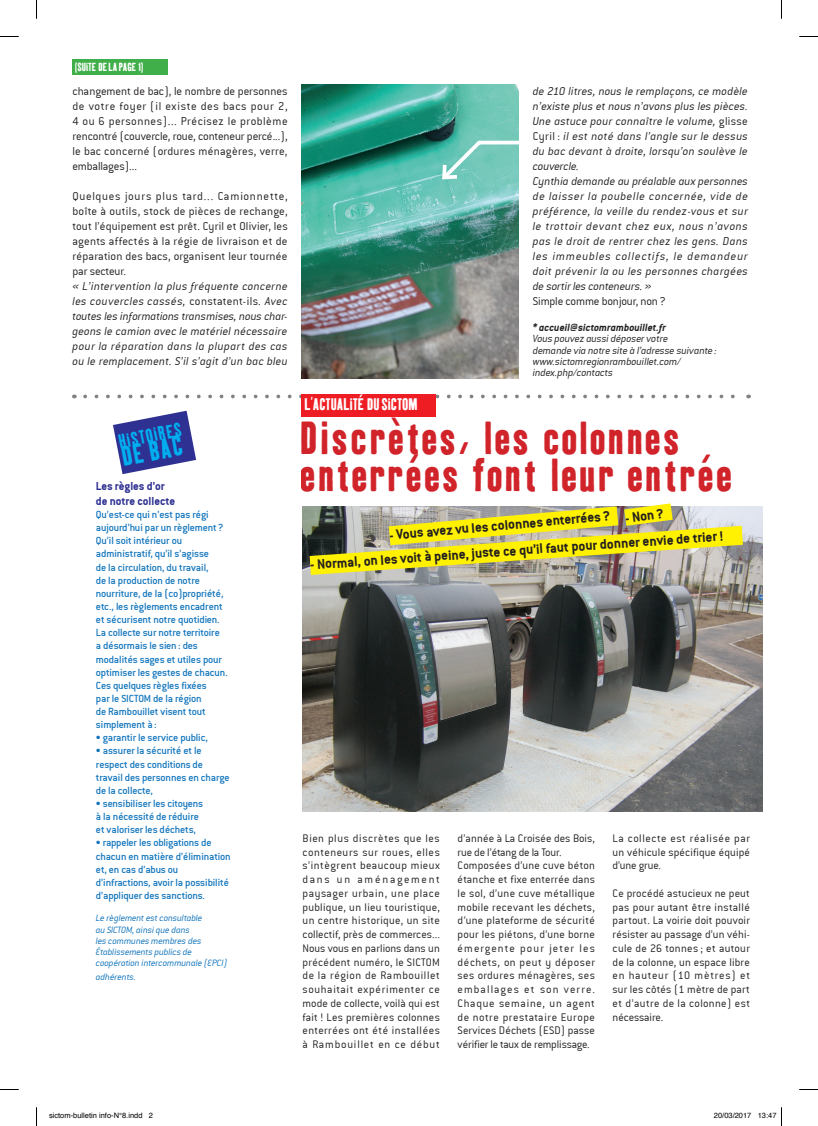
<style>
.page{position:relative;width:818px;height:1126px;background:#fff}
.page>*{position:absolute;margin:0;border:0;box-sizing:border-box;transform-origin:0 0}
.t1{font:45px "Kipp No 1";letter-spacing:.06em;color:#d1232a}
.t2{font:27px "Kipp No 1";color:#00aeef}
.t3{font:18.75px "Kipp No 1";color:#00aeef}
.t4{font:16.25px "Kipp No 1";color:#fff}
.t5{font:15px "Conduit ITCTT Bold";color:#231f20}
.t6{font:12.5px "Conduit ITCTT Bold";color:#2e3092}
.t7{font:italic 12.38px/15px "Conduit ITCTT Light";letter-spacing:.025em;color:#231f20;text-align:justify}
.t8{font:12.38px/15px "Conduit ITCTT Light";letter-spacing:.01em;color:#231f20;text-align:justify}
.t9{font:12.38px "Conduit ITCTT Light";letter-spacing:-.015em;color:#231f20}
.t10{font:11.88px/13.8px "Conduit ITCTT Light";letter-spacing:.025em;color:#231f20;text-align:justify}
.t11{font:11.38px "Kipp No 1";color:#fff}
.t12{font:11.25px/13.1px "Conduit Md ITCTT Medium";letter-spacing:-.01em;color:#1074bc}
.t13{font:italic 11.25px/11.2px "Conduit ITCTT Light";letter-spacing:-.01em;color:#231f20}
.t14{font:italic 11.25px "Conduit ITCTT Bold";color:#231f20}
.t15{font:italic 10px/11.2px "Conduit ITCTT Light";letter-spacing:-.015em;color:#1074bc}
.t16{font:7.5px "Helvetica";color:#000}
.s1{font-style:normal}
</style>
<div class="page">
<img style="left:302px;top:506px;width:459px;height:305px">
<div style="left:72px;top:60px;width:96px;height:15px;background:#40ae49"></div>
<img style="left:301px;top:84px;width:217px;height:294px">
<svg style="left:85px;top:394px;width:663px;height:4px"></svg>
<img style="left:309px;top:503px;width:433px;height:72px">
<div style="left:301px;top:394px;width:134px;height:22px;background:#ee1d23"></div>
<svg style="left:440px;top:139px;width:79px;height:42px;background:#80cdc0"></svg>
<svg style="left:0;top:36px;width:19px;height:1px"></svg>
<svg style="left:799px;top:36px;width:18px;height:1px"></svg>
<svg style="left:0;top:1089px;width:19px;height:1px"></svg>
<svg style="left:799px;top:1089px;width:18px;height:1px"></svg>
<svg style="left:36px;top:0;width:1px;height:19px"></svg>
<svg style="left:36px;top:1107px;width:1px;height:18px"></svg>
<svg style="left:113px;top:410px;width:83px;height:64px"></svg>
<p class="t11" style="left:75px;top:60px;width:70px">(suite de la page 1)</p>
<p class="t8" style="left:72px;top:83px;width:216px">changement de bac), le nombre de personnes de votre foyer (il existe des bacs pour 2, 4 ou 6 personnes)... Précisez le problème rencontré (couvercle, roue, conteneur percé...), le bac concerné (ordures ménagères, verre, emballages)...</p>
<p class="t8" style="left:72px;top:188px;width:217px">Quelques jours plus tard... Camionnette, boîte à outils, stock de pièces de rechange, tout l’équipement est prêt. Cyril et Olivier, les agents affectés à la régie de livraison et de réparation des bacs, organisent leur tournée par secteur.</p>
<p class="t7" style="left:72px;top:278px;width:216px">« L’intervention la plus fréquente concerne les couvercles cassés, <span class="s1">constatent-ils</span>. Avec toutes les informations transmises, nous char&shy;geons le camion avec le matériel nécessaire pour la réparation dans la plupart des cas ou le remplacement. S’il s’agit d’un bac bleu</p>
<h3 class="t3" style="left:117px;top:430px;width:11px;rotate:-11deg">Histoi</h3>
<h2 class="t2" style="left:119px;top:440px;width:63px;rotate:-11deg">de b ac</h2>
<p class="t6" style="left:96px;top:478px;width:70px">Les règles d’or</p>
<p class="t6" style="left:96px;top:493px;width:81px">de notre collecte</p>
<p class="t12" style="left:96px;top:508px;width:133px">Qu’est-ce qui n’est pas régi aujourd’hui par un règlement?<br>Qu’il soit intérieur ou administratif, qu’il s’agisse<br>de la circulation, du travail,<br>de la production de notre nourriture, de la (co)propriété, etc., les règlements encadrent et sécurisent notre quotidien.<br>La collecte sur notre territoire a désormais le sien : des modalités sages et utiles pour optimiser les gestes de chacun.<br>Ces quelques règles fixées<br>par le SICTOM de la région<br>de Rambouillet visent tout simplement à :</p>
<p class="t12" style="left:96px;top:731px;width:113px">• garantir le service public,</p>
<p class="t12" style="left:96px;top:744px;width:135px">• assurer la sécurité et le respect des conditions de travail des personnes en charge de la collecte,</p>
<p class="t12" style="left:96px;top:796px;width:109px">• sensibiliser les citoyens à la nécessité de réduire et valoriser les déchets,</p>
<p class="t12" style="left:96px;top:836px;width:136px">• rappeler les obligations de chacun en matière d’élimination et, en cas d’abus ou d’infractions, avoir la possibilité d’appliquer des sanctions.</p>
<p class="t15" style="left:96px;top:912px;width:133px">Le règlement est consultable<br>au SICTOM, ainsi que dans<br>les communes membres des<br>Établissements publics de coopération intercommunale (EPCI)</p>
<p class="t15" style="left:96px;top:970px;width:41px">adhérents.</p>
<h3 class="t4" style="left:304px;top:394px;width:114px">L’actualité duSICTOM</h3>
<p class="t7" style="left:532px;top:83px;width:216px;text-align:left">de 210 litres, nous le remplaçons, ce modèle n’existe plus et nous n’avons plus les pièces.<br>Une astuce pour connaître le volume, <span class="s1">glisse Cyril :</span> il est noté dans l’angle sur le dessus du bac devant à droite, lorsqu’on soulève le couvercle.<br>Cynthia demande au préalable aux personnes de laisser la poubelle concernée, vide de préférence, la veille du rendez-vous et sur le trottoir devant chez eux, nous n’avons pas le droit de rentrer chez les gens. Dans les immeubles collectifs, le demandeur doit prévenir la ou les personnes chargées de sortir les conteneurs. »</p>
<p class="t9" style="left:532px;top:294px;width:134px">Simple comme bonjour, non?</p>
<p class="t14" style="left:532px;top:321px;width:134px">* accueil@sictomrambouillet.fr</p>
<p class="t13" style="left:532px;top:333px;width:185px">Vous pouvez aussi déposer votre<br>demande via notre site à l’adresse suivante : www.sictomregionrambouillet.com/ index.php/contacts</p>
<h1 class="t1" style="left:300px;top:410px;width:380px">Discrètes, les colonnes</h1>
<h1 class="t1" style="left:300px;top:448px;width:432px">enterrées font leur entrée</h1>
<p class="t5" style="left:388px;top:526px;width:223px;rotate:-5deg">- Vous avez vu les colonnes enterrées?</p>
<p class="t5" style="left:624px;top:509px;width:40px;rotate:-7deg">- Non?</p>
<p class="t5" style="left:309px;top:556px;width:415px;rotate:-4deg">- Normal, on les voit à peine, juste ce qu’il faut pourdonnerenvie de trier!</p>
<p class="t10" style="left:302px;top:831px;width:139px">Bien plus discrètes que les conteneurs sur roues, elles s’intègrent beaucoup mieux dans un aménagement paysager urbain, une place publique, un lieu touristique, un centre historique, un site collectif, près de commerces...<br>Nous vous en parlions dans un précédent numéro, le SICTOM de la région de Rambouillet souhaitait expérimenter ce mode de collecte, voilà qui est fait ! Les premières colonnes enterrées ont été installées à Rambouillet en ce début</p>
<p class="t10" style="left:457px;top:831px;width:139px;text-align:left">d’année à La Croisée des Bois, rue de l’étang de la Tour.<br>Composées d’une cuve béton étanche et fixe enterrée dans le sol, d’une cuve métallique mobile recevant les déchets, d’une plateforme de sécurité pour les piétons, d’une borne émergente pour jeter les déchets, on peut y déposer ses ordures ménagères, ses emballages et son verre.<br>Chaque semaine, un agent de notre prestataire Europe<br>Services Déchets (ESD) passe vérifier le taux de remplissage.</p>
<p class="t10" style="left:612px;top:831px;width:139px">La collecte est réalisée par un véhicule spécifique équipé d’une grue.</p>
<p class="t10" style="left:612px;top:886px;width:139px">Ce procédé astucieux ne peut pas pour autant être installé partout. La voirie doit pouvoir résister au passage d’un véhi&shy;cule de 26 tonnes ; et autour de la colonne, un espace libre en hauteur (10 mètres) et sur les côtés (1 mètre de part et d’autre de la colonne) est nécessaire.</p>
<p class="t16" style="left:49px;top:1109px;width:105px">sictom-bulletin info-N°8.indd 2</p>
<p class="t16" style="left:713px;top:1109px;width:64px">20/03/2017 13:47</p>
</div>
